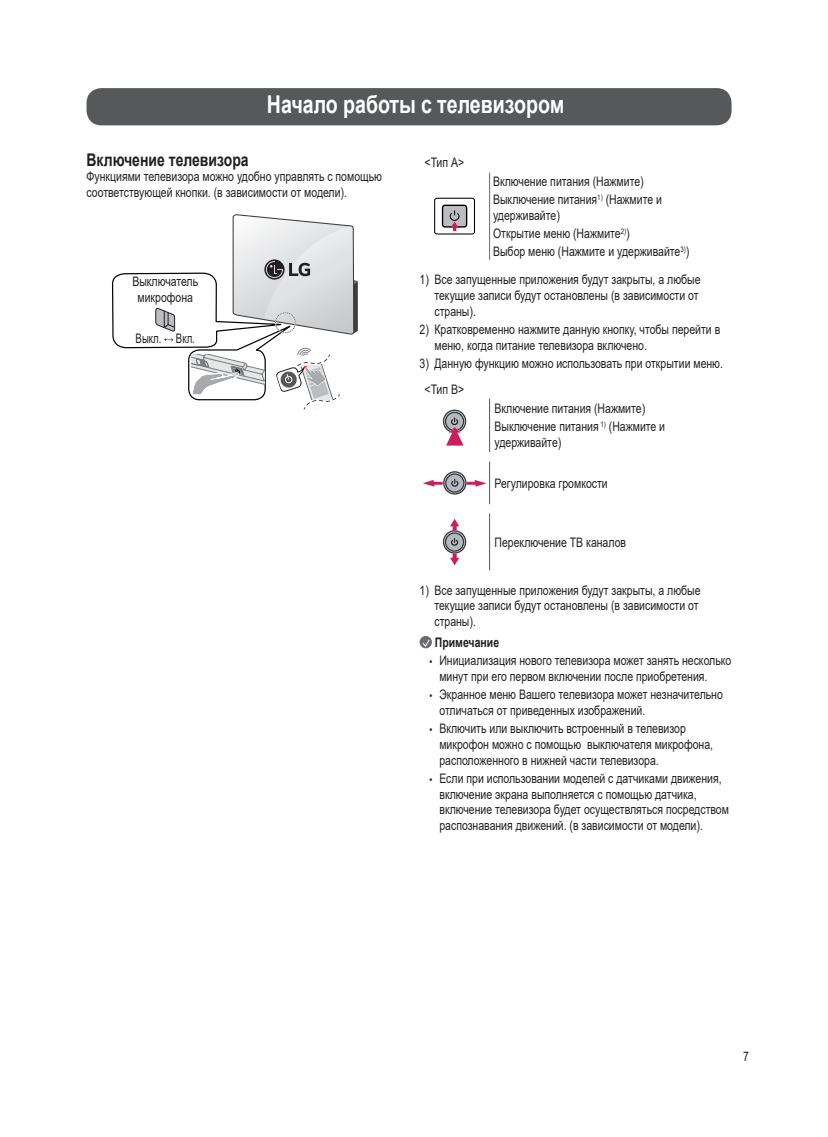
<style>
.page{position:relative;width:828px;height:1137px;background:#fff}
.page>*{position:absolute;margin:0;border:0;box-sizing:border-box;transform-origin:0 0}
.t1{font:700 24.5px "Arial";color:#fff;scale:.8 1}
.t2{font:700 17.5px "Arial";color:#231f20;scale:.8 1}
.t3{font:13.12px/15.8px "Arial";color:#231f20;scale:.8 1}
.t4{font:700 13.12px "Arial";color:#231f20;scale:.8 1}
.t5{font:13.12px "Arial";color:#231f20;scale:.73 1}
.s1{font-family:"LG Smart"}
</style>
<div class="page">
<div style="left:87px;top:88px;width:644px;height:37px;background:#57585a;border-radius:15px"></div>
<svg style="left:112px;top:214px;width:246px;height:196px"></svg>
<hr style="left:489px;top:172px;width:1px;height:87px;background:#6c6d70">
<div style="left:434px;top:198px;width:41px;height:36px;border:1px solid #000;border-radius:2px"></div>
<div style="left:442px;top:205px;width:25px;height:22px;background:#bcbdc0;border-radius:3px"></div>
<div style="left:442px;top:205px;width:25px;height:22px;border:1px solid #000;border-radius:3px"></div>
<svg style="left:449px;top:210px;width:11px;height:21px"></svg>
<hr style="left:489px;top:398px;width:1px;height:54px;background:#57585a">
<hr style="left:489px;top:461px;width:1px;height:43px;background:#57585a">
<hr style="left:489px;top:514px;width:1px;height:56px;background:#57585a">
<svg style="left:443px;top:410px;width:23px;height:22px"></svg>
<div style="left:443px;top:409px;width:23px;height:24px;border:1px solid #323436;border-radius:50%"></div>
<svg style="left:445px;top:412px;width:19px;height:18px"></svg>
<div style="left:445px;top:412px;width:19px;height:19px;border:1px solid #323436;border-radius:50%"></div>
<svg style="left:446px;top:416px;width:17px;height:29px"></svg>
<svg style="left:444px;top:472px;width:22px;height:22px"></svg>
<div style="left:443px;top:471px;width:23px;height:23px;border:1px solid #323436;border-radius:50%"></div>
<div style="left:446px;top:474px;width:18px;height:18px;background:#b3bac1;border-radius:50%"></div>
<div style="left:445px;top:473px;width:19px;height:19px;border:1px solid #323436;border-radius:50%"></div>
<svg style="left:451px;top:479px;width:8px;height:8px"></svg>
<svg style="left:423px;top:480px;width:20px;height:6px"></svg>
<svg style="left:466px;top:480px;width:21px;height:6px"></svg>
<svg style="left:443px;top:531px;width:23px;height:22px"></svg>
<div style="left:443px;top:530px;width:23px;height:23px;border:1px solid #323436;border-radius:50%"></div>
<svg style="left:445px;top:533px;width:19px;height:18px"></svg>
<div style="left:445px;top:532px;width:19px;height:19px;border:1px solid #323436;border-radius:50%"></div>
<svg style="left:450px;top:537px;width:9px;height:9px"></svg>
<svg style="left:450px;top:519px;width:9px;height:11px"></svg>
<svg style="left:450px;top:553px;width:9px;height:12px"></svg>
<svg style="left:419px;top:636px;width:13px;height:12px"></svg>
<svg style="left:421px;top:638px;width:10px;height:9px"></svg>
<h1 class="t1" style="left:267px;top:87px;width:373px">Начало работы с телевизором</h1>
<h2 class="t2" style="left:87px;top:147px;width:204px">Включение телевизора</h2>
<p class="t3" style="left:87px;top:169px;width:371px">Функциями телевизора можно удобно управлять с помощью соответствующей кнопки. (в зависимости от модели).</p>
<p class="t3" style="left:132px;top:274px;width:84px;text-align:center">Выключатель микрофона</p>
<p class="t5" style="left:136px;top:330px;width:83px">Выкл. Вкл.</p>
<p class="t3" style="left:424px;top:155px;width:51px">&lt;Тип А&gt;</p>
<p class="t3" style="left:493px;top:172px;width:213px;line-height:18.2px">Включение питания (Нажмите)<br>Выключение питания<sup>1)</sup> (Нажмите и</p>
<p class="t3" style="left:493px;top:206px;width:247px;line-height:18.2px">удерживайте)<br>Открытие меню (Нажмите<sup>2)</sup>)<br>Выбор меню (Нажмите и удерживайте<sup>3)</sup>)</p>
<p class="t3" style="left:434px;top:271px;width:334px;text-indent:-15px">1) Все запущенные приложения будут закрыты, а любые текущие записи будут остановлены (в зависимости от страны).</p>
<p class="t3" style="left:434px;top:321px;width:359px;text-indent:-15px">2) Кратковременно нажмите данную кнопку, чтобы перейти в меню, когда питание телевизора включено.</p>
<p class="t3" style="left:424px;top:350px;width:375px;line-height:25.7px;text-indent:-5px">3) Данную функцию можно использовать при открытии меню. &lt;Тип B&gt;</p>
<p class="t3" style="left:494px;top:399px;width:215px;line-height:18.2px">Включение питания (Нажмите)<br>Выключение питания <sup>1)</sup> (Нажмите и</p>
<p class="t3" style="left:494px;top:434px;width:85px">удерживайте)</p>
<p class="t3" style="left:494px;top:475px;width:143px">Регулировка громкости</p>
<p class="t3" style="left:494px;top:534px;width:166px">Переключение ТВ каналов</p>
<p class="t3" style="left:434px;top:582px;width:334px;text-indent:-15px">1) Все запущенные приложения будут закрыты, а любые текущие записи будут остановлены (в зависимости от страны).</p>
<p class="t4" style="left:435px;top:633px;width:82px">Примечание</p>
<p class="t3" style="left:439px;top:652px;width:366px;text-indent:-10px"><span class="s1">•</span> Инициализация нового телевизора может занять несколько минут при его первом включении после приобретения.</p>
<p class="t3" style="left:439px;top:686px;width:356px;text-indent:-10px"><span class="s1">•</span> Экранное меню Вашего телевизора может незначительно отличаться от приведенных изображений.</p>
<p class="t3" style="left:439px;top:720px;width:344px;text-indent:-10px"><span class="s1">•</span> Включить или выключить встроенный в телевизор микрофон можно с помощью выключателя микрофона, расположенного в нижней части телевизора.</p>
<p class="t3" style="left:439px;top:770px;width:363px;text-indent:-10px"><span class="s1">•</span> Если при использовании моделей с датчиками движения, включение экрана выполняется с помощью датчика, включение телевизора будет осуществляться посредством распознавания движений. (в зависимости от модели).</p>
<p class="t3" style="left:743px;top:1047px;width:9px">7</p>
</div>
